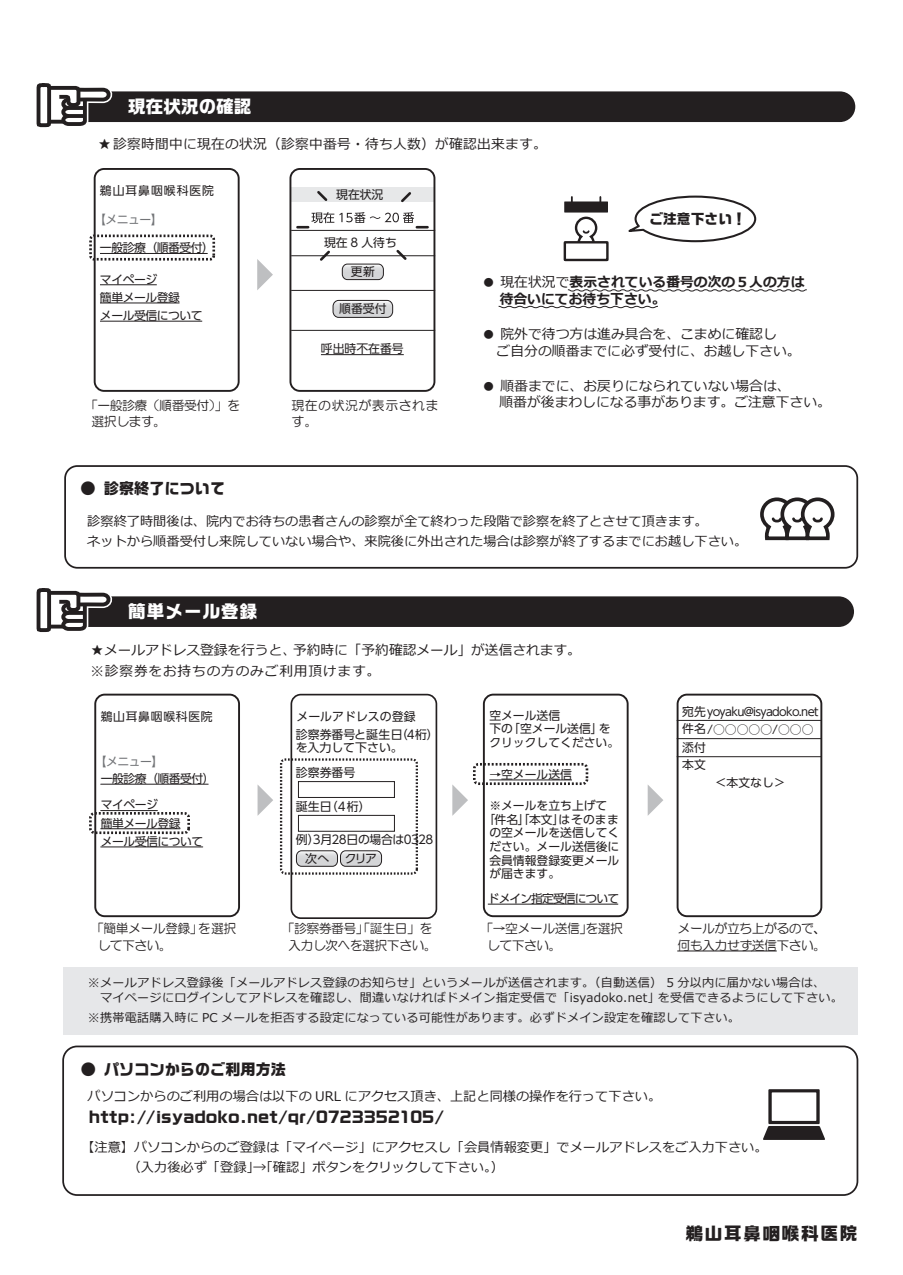
<style>
.page{position:relative;width:903px;height:1275px;background:#fff}
.page>*{position:absolute;margin:0;border:0;box-sizing:border-box;transform-origin:0 0}
.t1{font:700 17.68px "Ro G San Srf Std";color:#fff}
.t2{font:700 17.5px "Ro G San Srf Std";letter-spacing:.1em;color:#231f20}
.t3{font:700 17.5px "Ro G San Srf Std";letter-spacing:.06em;color:#fff}
.t4{font:700 15.22px "Ro G San Srf Std";color:#231f20}
.t5{font:13.83px/16.6px "Meiryo";color:#231f20}
.t6{font:700 13.83px/16.6px "Meiryo";color:#231f20}
.t7{font:700 13.83px "Ro G San Srf Std";color:#231f20}
.t8{font:13.65px/21.7px "Meiryo";color:#231f20}
.t9{font:13.65px "Meiryo";letter-spacing:.02em;color:#231f20}
.t10{font:13.12px/19.8px "Meiryo";color:#231f20}
.t11{font:12.95px/16.6px "HG Maru Gothic MPRO";letter-spacing:-.04em;color:#231f20}
.t12{font:12.95px/16.6px "HG Maru Gothic MPRO";letter-spacing:.04em;color:#231f20}
.t13{font:12.08px/14.9px "Meiryo";letter-spacing:.02em;color:#231f20}
.t14{font:11.9px/13.8px "UD Shin Go Pro";color:#231f20}
.t15{font:11.9px/18.2px "UD Shin Go Pro";letter-spacing:-.04em;color:#231f20}
.t16{font:11.9px "UD Shin Go Pro";letter-spacing:-.06em;color:#231f20}
.t17{font:11.9px "UD Shin Go Pro";letter-spacing:.08em;color:#231f20}
.t18{font:11.9px "UD Shin Go Pro";color:#727477}
.t19{font:11.72px/13.5px "UD Shin Go Pro";color:#231f20}
.t20{font:11.72px/18.2px "UD Shin Go Pro";letter-spacing:-.04em;color:#231f20}
.t21{font:11.72px "UD Shin Go Pro";letter-spacing:-.08em;color:#231f20}
.t22{font:11.72px "UD Shin Go Pro";letter-spacing:.06em;color:#231f20}
.t23{font:11.72px "UD Shin Go Pro";color:#727477}
.t24{font:11.38px "UD Shin Go Pro";letter-spacing:-.06em;color:#231f20}
.s1{font-weight:400}
.s2{font-size:11.72px}
</style>
<div class="page">
<div style="left:63px;top:967px;width:794px;height:67px;background:#e6e7e9"></div>
<div style="left:291px;top:188px;width:144px;height:14px;background:#e7e8e9"></div>
<div style="left:63px;top:91px;width:792px;height:31px;background:#231f20;border-radius:15px"></div>
<svg style="left:36px;top:83px;width:82px;height:45px"></svg>
<svg style="left:257px;top:259px;width:16px;height:31px"></svg>
<div style="left:94px;top:168px;width:146px;height:224px;border:2px solid #231f20;border-radius:9px"></div>
<div style="left:289px;top:168px;width:146px;height:224px;border:2px solid #231f20;border-radius:9px"></div>
<hr style="left:321px;top:354px;width:83px;height:1px;background:#231f20">
<svg style="left:333px;top:300px;width:60px;height:17px"></svg>
<div style="left:333px;top:300px;width:60px;height:18px;border:1px solid #231f20;border-radius:6px"></div>
<svg style="left:342px;top:264px;width:41px;height:16px"></svg>
<div style="left:342px;top:264px;width:42px;height:16px;border:1px solid #231f20;border-radius:5px"></div>
<hr style="left:291px;top:230px;width:144px;height:1px;background:#231f20">
<hr style="left:291px;top:255px;width:144px;height:1px;background:#231f20">
<hr style="left:291px;top:290px;width:144px;height:1px;background:#231f20">
<hr style="left:291px;top:330px;width:144px;height:1px;background:#231f20">
<hr style="left:100px;top:253px;width:108px;height:1px;background:#231f20">
<hr style="left:100px;top:284px;width:57px;height:1px;background:#231f20">
<hr style="left:100px;top:303px;width:79px;height:1px;background:#231f20">
<hr style="left:100px;top:321px;width:102px;height:1px;background:#231f20">
<svg style="left:317px;top:191px;width:11px;height:10px"></svg>
<svg style="left:401px;top:192px;width:10px;height:11px"></svg>
<svg style="left:394px;top:249px;width:15px;height:11px"></svg>
<svg style="left:317px;top:250px;width:15px;height:11px"></svg>
<div style="left:62px;top:596px;width:792px;height:31px;background:#231f20;border-radius:15px"></div>
<hr style="left:677px;top:951px;width:75px;height:1px;background:#231f20">
<svg style="left:752px;top:951px;width:24px;height:1px"></svg>
<svg style="left:36px;top:588px;width:82px;height:44px"></svg>
<div style="left:94px;top:694px;width:146px;height:223px;border:2px solid #231f20;border-radius:9px"></div>
<div style="left:483px;top:694px;width:146px;height:223px;border:2px solid #231f20;border-radius:9px"></div>
<hr style="left:489px;top:780px;width:83px;height:1px;background:#231f20">
<hr style="left:488px;top:904px;width:130px;height:1px;background:#231f20">
<div style="left:677px;top:694px;width:145px;height:223px;border:2px solid #231f20;border-radius:9px"></div>
<hr style="left:677px;top:756px;width:144px;height:1px;background:#231f20">
<hr style="left:677px;top:738px;width:144px;height:1px;background:#231f20">
<hr style="left:677px;top:720px;width:144px;height:1px;background:#231f20">
<svg style="left:648px;top:785px;width:15px;height:30px"></svg>
<svg style="left:452px;top:784px;width:16px;height:32px"></svg>
<svg style="left:258px;top:785px;width:15px;height:30px"></svg>
<hr style="left:101px;top:784px;width:107px;height:1px;background:#231f20">
<hr style="left:101px;top:810px;width:56px;height:1px;background:#231f20">
<hr style="left:101px;top:828px;width:79px;height:1px;background:#231f20">
<hr style="left:101px;top:847px;width:102px;height:1px;background:#231f20">
<div style="left:89px;top:812px;width:101px;height:22px;border:3px dashed #231f20;border-radius:4px"></div>
<div style="left:473px;top:763px;width:115px;height:22px;border:3px dashed #231f20;border-radius:4px"></div>
<div style="left:298px;top:781px;width:97px;height:17px;background:#fff;border:1px solid #231f20"></div>
<div style="left:298px;top:815px;width:97px;height:17px;background:#fff;border:1px solid #231f20"></div>
<svg style="left:296px;top:851px;width:85px;height:15px"></svg>
<div style="left:340px;top:851px;width:42px;height:15px;border:1px solid #231f20;border-radius:5px"></div>
<div style="left:290px;top:694px;width:147px;height:225px;border:2px solid #231f20;border-radius:9px"></div>
<div style="left:280px;top:758px;width:138px;height:117px;border:2px dashed #231f20;border-radius:4px"></div>
<svg style="left:760px;top:497px;width:75px;height:44px"></svg>
<svg style="left:768px;top:1089px;width:52px;height:35px"></svg>
<svg style="left:763px;top:1126px;width:62px;height:14px"></svg>
<div style="left:772px;top:1092px;width:44px;height:29px;background:#fff"></div>
<div style="left:62px;top:1045px;width:796px;height:151px;border:2px solid #231f20;border-radius:14px"></div>
<div style="left:89px;top:235px;width:126px;height:26px;border:3px dashed #231f20;border-radius:4px"></div>
<div style="left:64px;top:465px;width:794px;height:104px;border:2px solid #231f20;border-radius:12px"></div>
<div style="left:564px;top:241px;width:45px;height:20px;border:2px solid #231f20"></div>
<div style="left:564px;top:201px;width:44px;height:12px;background:#231f20"></div>
<svg style="left:574px;top:216px;width:24px;height:28px"></svg>
<svg style="left:628px;top:195px;width:129px;height:48px"></svg>
<svg style="left:567px;top:289px;width:240px;height:3px"></svg>
<svg style="left:498px;top:306px;width:160px;height:2px"></svg>
<svg style="left:297px;top:212px;width:130px;height:16px"></svg>
<h1 class="t1" style="left:128px;top:94px;width:125px">現在状況の確認</h1>
<p class="t9" style="left:98px;top:135px;width:450px">★診察時間中に現在の状況（診察中番号・待ち人数）が確認出来ます。</p>
<p class="t17" style="left:100px;top:181px;width:116px">鵜山耳鼻咽喉科医院</p>
<p class="t18" style="left:94px;top:210px;width:70px">【メニュー】</p>
<p class="t15" style="left:100px;top:238px;width:116px">一般診療（順番受付）</p>
<p class="t15" style="left:100px;top:270px;width:104px">マイページ<br>簡単メール登録<br>メール受信について</p>
<p class="t14" style="left:336px;top:187px;width:49px">現在状況</p>
<p class="t14" style="left:324px;top:235px;width:74px">現在 8 人待ち</p>
<p class="t14" style="left:351px;top:264px;width:26px">更新</p>
<p class="t14" style="left:339px;top:302px;width:49px">順番受付</p>
<p class="t14" style="left:321px;top:342px;width:84px">呼出時不在番号</p>
<p class="t11" style="left:91px;top:397px;width:150px;text-indent:-6px">「一般診療（順番受付）」を選択します。</p>
<p class="t12" style="left:291px;top:397px;width:148px">現在の状況が表示されます。</p>
<p class="t7" style="left:649px;top:209px;width:98px">ご注意下さい！</p>
<p class="t6" style="left:500px;top:275px;width:306px;text-indent:-18px"><span class="s1">● 現在状況で</span>表示されている番号の次の５人の方は待合いにてお待ち下さい。</p>
<p class="t5" style="left:497px;top:326px;width:305px;text-indent:-15px">● 院外で待つ方は進み具合を、こまめに確認し<br>ご自分の順番までに必ず受付に、お越し下さい。</p>
<p class="t5" style="left:499px;top:378px;width:333px;text-indent:-17px">● 順番までに、お戻りになられていない場合は、<br>順番が後まわしになる事があります。ご注意下さい。</p>
<p class="t4" style="left:81px;top:477px;width:146px">● 診察終了について</p>
<p class="t10" style="left:87px;top:512px;width:661px">診察終了時間後は、院内でお待ちの患者さんの診察が全て終わった段階で診察を終了とさせて頂きます。<br>ネットから順番受付し来院していない場合や、来院後に外出された場合は診察が終了するまでにお越し下さい。</p>
<h2 class="t3" style="left:128px;top:599px;width:131px">簡単メール登録</h2>
<p class="t8" style="left:90px;top:640px;width:492px">★メールアドレス登録を行うと、予約時に「予約確認メール」が送信されます。※診察券をお持ちの方のみご利用頂けます。</p>
<p class="t22" style="left:101px;top:707px;width:113px">鵜山耳鼻咽喉科医院</p>
<p class="t23" style="left:95px;top:752px;width:70px">【メニュー】</p>
<p class="t20" style="left:101px;top:769px;width:115px">一般診療（順番受付）</p>
<p class="t20" style="left:101px;top:795px;width:104px">マイページ<br>簡単メール登録<br>メール受信について</p>
<p class="t14" style="left:296px;top:709px;width:121px">メールアドレスの登録</p>
<p class="t14" style="left:296px;top:727px;width:145px">診察券番号と誕生日（４桁）を入力して下さい。</p>
<p class="t14" style="left:296px;top:765px;width:61px">診察券番号</p>
<p class="t14" style="left:296px;top:799px;width:76px">誕生日（4桁）</p>
<p class="t16" style="left:296px;top:830px;width:139px">例）３月２８日の場合は0328</p>
<p class="t14" style="left:305px;top:851px;width:26px">次へ</p>
<p class="t14" style="left:345px;top:851px;width:34px">クリア</p>
<p class="t19" style="left:489px;top:708px;width:131px">空メール送信<br>下の「空メール送信」をクリックしてください。</p>
<p class="t19" style="left:489px;top:767px;width:84px">→空メール送信</p>
<p class="t19" style="left:489px;top:798px;width:120px">※メールを立ち上げて</p>
<p class="t19" style="left:483px;top:812px;width:137px">「件名」「本文」はそのまま</p>
<p class="t19" style="left:489px;top:826px;width:131px">の空メールを送信してく</p>
<p class="t19" style="left:489px;top:839px;width:131px">ださい。メール送信後に</p>
<p class="t19" style="left:489px;top:853px;width:131px">会員情報登録変更メール</p>
<p class="t19" style="left:489px;top:867px;width:72px">が届きます。</p>
<p class="t21" style="left:488px;top:889px;width:133px">ドメイン指定受信について</p>
<p class="t24" style="left:682px;top:702px;width:138px"><span class="s2">宛先</span> yoyaku@isyadoko.net</p>
<p class="t19" style="left:682px;top:723px;width:133px">件名/○○○○○/○○○</p>
<p class="t19" style="left:682px;top:740px;width:25px">添付</p>
<p class="t19" style="left:682px;top:758px;width:25px">本文</p>
<p class="t19" style="left:715px;top:776px;width:72px">＜本文なし＞</p>
<p class="t11" style="left:97px;top:920px;width:140px;text-indent:-6px">「簡単メール登録」を選択して下さい。</p>
<p class="t11" style="left:282px;top:920px;width:157px;text-align:center">「診察券番号」「誕生日」を入力し次へを選択下さい。</p>
<p class="t11" style="left:487px;top:920px;width:137px;text-indent:-6px">「→空メール送信」を選択して下さい。</p>
<p class="t11" style="left:677px;top:920px;width:150px">メールが立ち上がるので、何も入力せず送信下さい。</p>
<p class="t13" style="left:88px;top:976px;width:756px">※メールアドレス登録後「メールアドレス登録のお知らせ」というメールが送信されます。（自動送信） 5 分以内に届かない場合は、<br>　マイページにログインしてアドレスを確認し、間違いなければドメイン指定受信で「isyadoko.net」を受信できるようにして下さい。</p>
<p class="t13" style="left:88px;top:1010px;width:653px">※携帯電話購入時に PC メールを拒否する設定になっている可能性があります。必ずドメイン設定を確認して下さい。</p>
<p class="t4" style="left:81px;top:1058px;width:207px">● パソコンからのご利用方法</p>
<p class="t4" style="left:89px;top:1106px;width:357px">http://isyadoko.net/qr/0723352105/</p>
<p class="t10" style="left:87px;top:1087px;width:575px">パソコンからのご利用の場合は以下の URL にアクセス頂き、上記と同様の操作を行って下さい。</p>
<p class="t10" style="left:88px;top:1138px;width:681px;text-indent:-7px">【注意】パソコンからのご登録は「マイページ」にアクセスし「会員情報変更」でメールアドレスをご入力下さい。　　　　（入力後必ず「登録」→「確認」ボタンをクリックして下さい。）</p>
<h2 class="t2" style="left:686px;top:1222px;width:173px">鵜山耳鼻咽喉科医院</h2>
</div>
